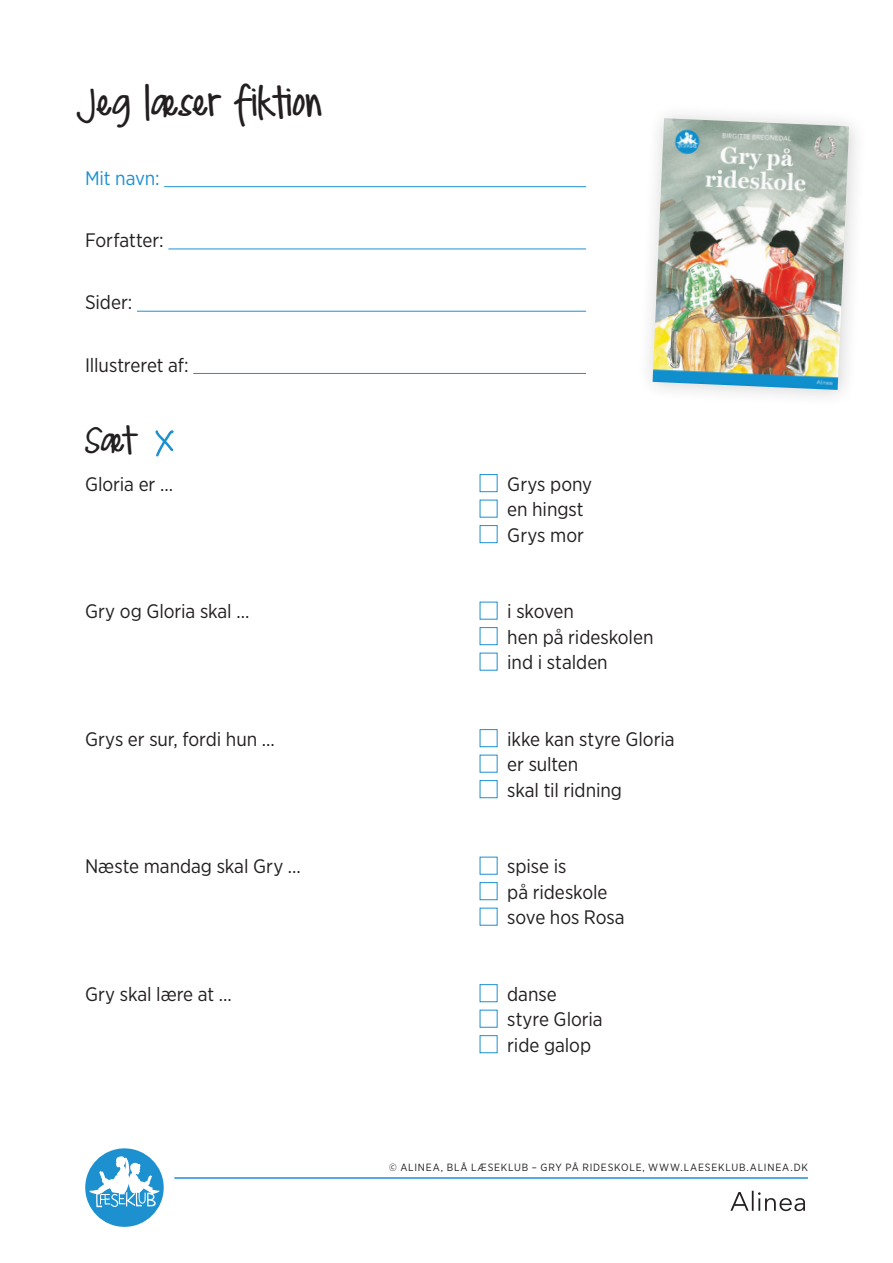
<style>
.page{position:relative;width:893px;height:1263px;background:#fff}
.page>*{position:absolute;margin:0;border:0;box-sizing:border-box;transform-origin:0 0}
.Headline{font:300 24px "DJB Meand My Shadow";letter-spacing:-.005em;color:#231f20}
.Subhead{font:300 21px "DJB Meand My Shadow";color:#231f20}
.afkrydsningstekst{font:19.5px "Gotham Narrow";letter-spacing:-.005em;color:#231f20}
.Top_info{font:19.5px "Gotham Narrow";letter-spacing:-.005em;color:#231f20}
.Top_info-2{font:19.5px "Gotham Narrow";letter-spacing:-.005em;color:#1d90d0}
.t1{font:10.5px "Gotham Narrow";letter-spacing:.075em;color:#231f20}
</style>
<div class="page">
<hr style="left:174px;top:1177px;width:634px;height:2px;background:#1d90d0">
<div style="left:85px;top:1148px;width:79px;height:79px;background:#1d90d0;border-radius:50%"></div>
<svg style="left:89px;top:1156px;width:70px;height:51px"></svg>
<svg style="left:730px;top:1191px;width:75px;height:20px"></svg>
<hr style="left:164px;top:186px;width:422px;height:1px;background:#1d90d0">
<hr style="left:168px;top:249px;width:418px;height:1px;background:#1d90d0">
<hr style="left:137px;top:311px;width:449px;height:1px;background:#1d90d0">
<hr style="left:193px;top:373px;width:393px;height:1px;background:#1d90d0">
<svg style="left:155px;top:430px;width:19px;height:27px"></svg>
<div style="left:480px;top:474px;width:17px;height:18px;border:1px solid #1d90d0"></div>
<div style="left:480px;top:525px;width:17px;height:18px;border:1px solid #1d90d0"></div>
<div style="left:480px;top:627px;width:17px;height:18px;border:1px solid #1d90d0"></div>
<div style="left:480px;top:729px;width:17px;height:18px;border:1px solid #1d90d0"></div>
<div style="left:480px;top:780px;width:17px;height:18px;border:1px solid #1d90d0"></div>
<div style="left:480px;top:882px;width:17px;height:18px;border:1px solid #1d90d0"></div>
<div style="left:480px;top:984px;width:17px;height:18px;border:1px solid #1d90d0"></div>
<div style="left:480px;top:1035px;width:17px;height:18px;border:1px solid #1d90d0"></div>
<img style="left:653px;top:118px;width:196px;height:272px">
<p class="Headline" style="left:85px;top:93px;width:239px">Jeg læser fiktion</p>
<p class="Top_info-2" style="left:85px;top:166px;width:76px">Mit navn:</p>
<p class="Top_info" style="left:85px;top:228px;width:80px">Forfatter:</p>
<p class="Top_info" style="left:85px;top:290px;width:49px">Sider:</p>
<p class="Top_info" style="left:85px;top:353px;width:105px">Illustreret af:</p>
<p class="Subhead" style="left:85px;top:433px;width:51px">Sæt</p>
<p class="afkrydsningstekst" style="left:85px;top:472px;width:90px">Gloria er …</p>
<p class="afkrydsningstekst" style="left:507px;top:472px;width:86px">Grys pony</p>
<p class="afkrydsningstekst" style="left:507px;top:497px;width:78px">en hingst</p>
<p class="afkrydsningstekst" style="left:507px;top:523px;width:78px">Grys mor</p>
<p class="afkrydsningstekst" style="left:85px;top:599px;width:166px">Gry og Gloria skal …</p>
<p class="afkrydsningstekst" style="left:507px;top:599px;width:68px">i skoven</p>
<p class="afkrydsningstekst" style="left:507px;top:625px;width:148px">hen på rideskolen</p>
<p class="afkrydsningstekst" style="left:507px;top:650px;width:102px">ind i stalden</p>
<p class="afkrydsningstekst" style="left:85px;top:727px;width:191px">Grys er sur, fordi hun …</p>
<p class="afkrydsningstekst" style="left:507px;top:727px;width:169px">ikke kan styre Gloria</p>
<p class="afkrydsningstekst" style="left:507px;top:752px;width:73px">er sulten</p>
<p class="afkrydsningstekst" style="left:507px;top:778px;width:116px">skal til ridning</p>
<p class="afkrydsningstekst" style="left:85px;top:854px;width:217px">Næste mandag skal Gry …</p>
<p class="afkrydsningstekst" style="left:507px;top:854px;width:61px">spise is</p>
<p class="afkrydsningstekst" style="left:507px;top:880px;width:102px">på rideskole</p>
<p class="afkrydsningstekst" style="left:507px;top:905px;width:119px">sove hos Rosa</p>
<p class="afkrydsningstekst" style="left:85px;top:982px;width:148px">Gry skal lære at …</p>
<p class="afkrydsningstekst" style="left:507px;top:982px;width:51px">danse</p>
<p class="afkrydsningstekst" style="left:507px;top:1007px;width:97px">styre Gloria</p>
<p class="afkrydsningstekst" style="left:507px;top:1033px;width:85px">ride galop</p>
<p class="t1" style="left:389px;top:1161px;width:420px">© ALINEA, BLÅ LÆSEKLUB – GRY PÅ RIDESKOLE, WWW.LAESEKLUB.ALINEA.DK</p>
</div>
